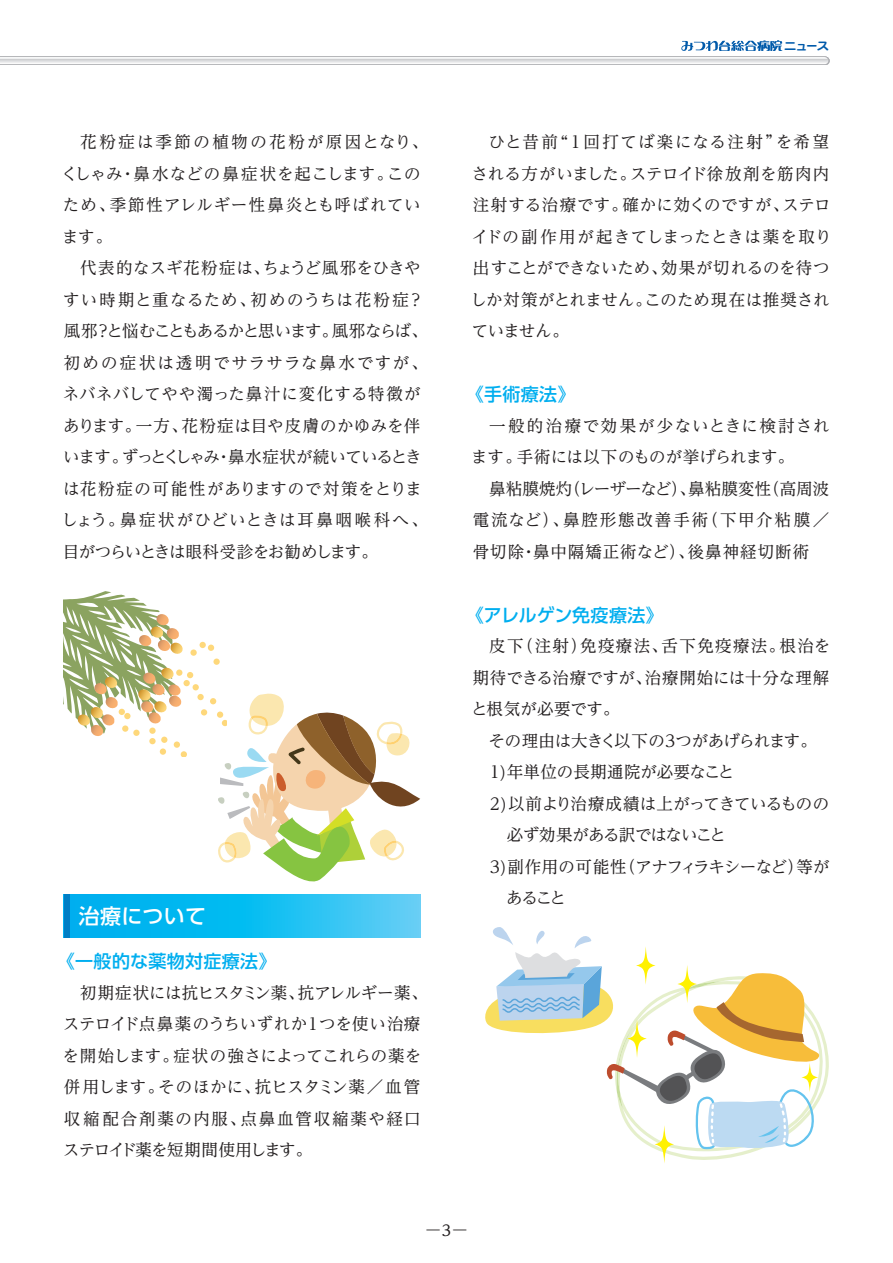
<style>
.page{position:relative;width:893px;height:1263px;background:#fff}
.page>*{position:absolute;margin:0;border:0;box-sizing:border-box;transform-origin:0 0}
.t1{font:500 21px "UD Shin Go Pro";letter-spacing:.02em;color:#fff}
.t2{font:500 18px "UD Shin Go Pro";letter-spacing:.02em;color:#00aeef}
.t3{font:500 18px "UD Shin Go Pro";color:#00aeef}
.t4{font:16.5px/31.5px "UD Reimin Pro";letter-spacing:.02em;color:#231f20}
.t5{font:16.5px/31.5px "UD Reimin Pro";letter-spacing:.075em;color:#231f20}
.t6{font:16.5px "UD Reimin Pro";letter-spacing:-.025em;color:#231f20}
.t7{font:16.5px/31.5px "UD Reimin Pro";letter-spacing:.045em;color:#231f20}
.t8{font:16.5px "UD Reimin Pro";letter-spacing:-.035em;color:#231f20}
.t9{font:16.5px "UD Reimin Pro";letter-spacing:-.05em;color:#231f20}
.t10{font:300 15px "UD Reimin Pro";color:#231f20;scale:3 1}
.t11{font:11.1px "Seurat Pro N B";color:#015aaa;scale:1.11 1}
.s1{font-weight:500}
</style>
<div class="page">
<svg style="left:681px;top:40px;width:101px;height:11px"></svg>
<svg style="left:0;top:57px;width:829px;height:8px"></svg>
<svg style="left:69px;top:894px;width:351px;height:44px;background:#1abcf1"></svg>
<div style="left:64px;top:894px;width:5px;height:44px;background:#007ec5"></div>
<svg style="left:485px;top:927px;width:344px;height:236px"></svg>
<svg style="left:64px;top:591px;width:356px;height:291px"></svg>
<div style="left:190px;top:649px;width:7px;height:7px;background:#fed87b;border-radius:50%"></div>
<div style="left:213px;top:658px;width:7px;height:7px;background:#fed87b;border-radius:50%"></div>
<p class="t5" style="left:61px;top:126px;width:368px;text-indent:19px">花粉症は季節の植物の花粉が原因となり、くしゃみ・鼻水などの鼻症状を起こします。このため、季節性アレルギー性鼻炎とも呼ばれています。</p>
<p class="t4" style="left:61px;top:252px;width:368px;text-indent:19px">代表的なスギ花粉症は、ちょうど風邪をひきやすい時期と重なるため、初めのうちは花粉症？風邪？と悩むこともあるかと思います。風邪ならば、初めの症状は透明でサラサラな鼻水ですが、ネバネバしてやや濁った鼻汁に変化する特徴があります。一方、花粉症は目や皮膚のかゆみを伴います。ずっとくしゃみ・鼻水症状が続いているときは花粉症の可能性がありますので対策をとりましょう。鼻症状がひどいときは耳鼻咽喉科へ、目がつらいときは眼科受診をお勧めします。</p>
<p class="t1" style="left:79px;top:899px;width:129px">治療について</p>
<p class="t2" style="left:57px;top:947px;width:221px">《一般的な薬物対症療法》</p>
<p class="t4" style="left:62px;top:976px;width:367px;text-indent:18px">初期症状には抗ヒスタミン薬、抗アレルギー薬、ステロイド点鼻薬のうちいずれか１つを使い治療を開始します。症状の強さによってこれらの薬を併用します。そのほかに、抗ヒスタミン薬／血管収縮配合剤薬の内服、点鼻血管収縮薬や経口ステロイド薬を短期間使用します。</p>
<p class="t11" style="left:784px;top:38px;width:42px">ニュース</p>
<p class="t4" style="left:470px;top:126px;width:363px;text-indent:18px">ひと昔前“１回打てば楽になる注射”を希望される方がいました。ステロイド徐放剤を筋肉内注射する治療です。確かに効くのですが、ステロイドの副作用が起きてしまったときは薬を取り出すことができないため、効果が切れるのを待つしか対策がとれません。このため現在は推奨されていません。</p>
<p class="t2" style="left:466px;top:380px;width:111px">《手術療法》</p>
<p class="t7" style="left:471px;top:409px;width:360px;text-indent:18px">一般的治療で効果が少ないときに検討されます。手術には以下のものが挙げられます。</p>
<p class="t4" style="left:473px;top:472px;width:358px;text-align:justify;text-indent:16px">鼻粘膜焼灼（レーザーなど）、鼻粘膜変性（高周波電流など）、鼻腔形態改善手術（下甲介粘膜／骨切除・鼻中隔矯正術など）、後鼻神経切断術</p>
<p class="t3" style="left:466px;top:600px;width:199px">《アレルゲン免疫療法》</p>
<p class="t4" style="left:471px;top:630px;width:361px;text-align:justify;text-indent:18px">皮下（注射）免疫療法、舌下免疫療法。根治を期待できる治療ですが、治療開始には十分な理解と根気が必要です。</p>
<p class="t6" style="left:489px;top:727px;width:330px">その理由は大きく以下の3つがあげられます。</p>
<p class="t4" style="left:490px;top:756px;width:246px">1)年単位の長期通院が必要なこと</p>
<p class="t6" style="left:490px;top:790px;width:341px">2)以前より治療成績は上がってきているものの</p>
<p class="t9" style="left:507px;top:821px;width:221px">必ず効果がある訳ではないこと</p>
<p class="t8" style="left:490px;top:853px;width:341px">3)副作用の可能性（アナフィラキシーなど）等が</p>
<p class="t4" style="left:506px;top:882px;width:61px">あること</p>
<p class="t10" style="left:424px;top:1216px;width:16px">-<span class="s1">3</span>-</p>
</div>
